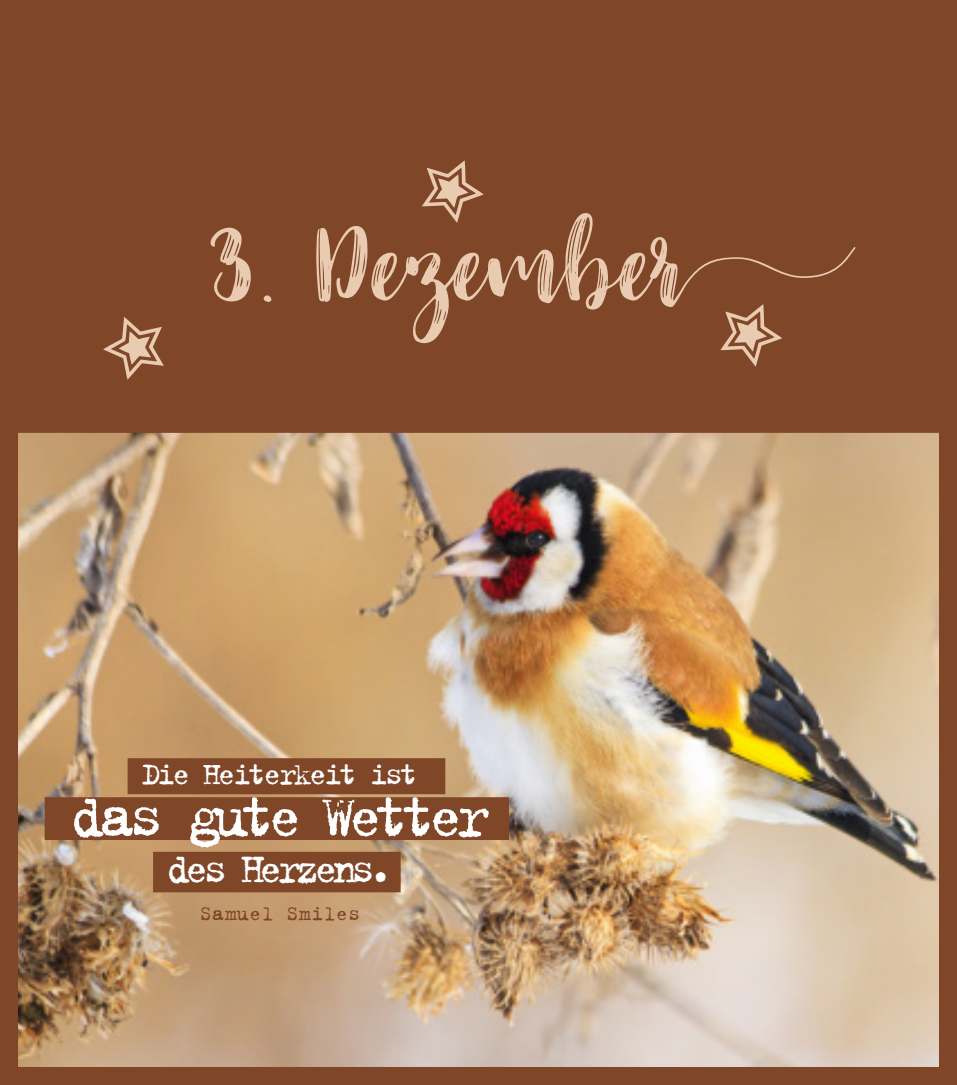
<style>
.page{position:relative;width:957px;height:1085px;background:#fff}
.page>*{position:absolute;margin:0;border:0;box-sizing:border-box;transform-origin:0 0}
.t1{font:128.25px "Alphabet Pony";color:#e9cbb1}
.t2{font:65.25px "Trixie";letter-spacing:-.14em;color:#fff}
.t3{font:45px "Trixie";letter-spacing:-.14em;color:#fff}
.t4{font:33.75px "Trixie";letter-spacing:-.1em;color:#fff}
.t5{font:22.5px "Trixie";color:#804628}
</style>
<div class="page">
<div style="left:0;top:0;width:957px;height:1084px;background:#804628"></div>
<img style="left:19px;top:434px;width:919px;height:631px">
<div style="left:128px;top:758px;width:317px;height:36px;background:#804628"></div>
<div style="left:45px;top:797px;width:464px;height:42px;background:#804628"></div>
<div style="left:153px;top:851px;width:248px;height:41px;background:#804628"></div>
<h1 class="t1" style="left:205px;top:173px;width:655px">3. Dezember</h1>
<p class="t4" style="left:142px;top:751px;width:278px">Die Heiterkeit ist</p>
<h2 class="t2" style="left:70px;top:773px;width:422px">das gute Wetter</h2>
<h3 class="t3" style="left:166px;top:839px;width:229px">des Herzens.</h3>
<p class="t5" style="left:200px;top:898px;width:162px">Samuel Smiles</p>
</div>
